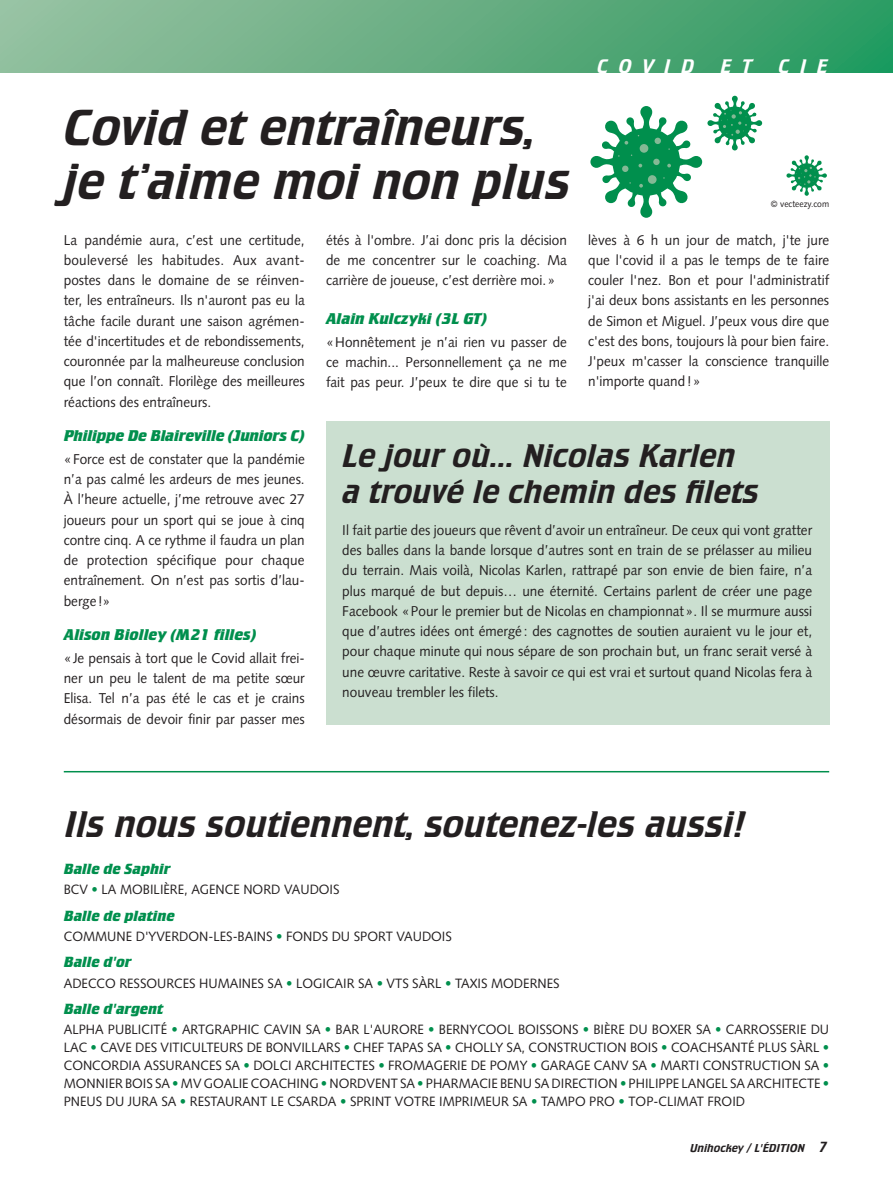
<style>
.page{position:relative;width:893px;height:1191px;background:#fff}
.page>*{position:absolute;margin:0;border:0;box-sizing:border-box;transform-origin:0 0}
.t1{font:italic 46.5px/54px "Crillee SB";color:#231f20}
.t2{font:italic 33.9px "Crillee SB";color:#231f20}
.t3{font:italic 30px/36px "Crillee SB";color:#231f20}
.t4{font:italic 18px "Crillee SB";letter-spacing:.59em;color:#fff}
.t5{font:14.25px/20.2px "Syntax";color:#231f20;text-align:justify;scale:.95 1}
.t6{font:italic 700 14.25px "Crillee SB";letter-spacing:-.01em;color:#008f4d}
.t7{font:13.5px/18px "Syntax";color:#231f20;text-align:justify;scale:.95 1}
.t8{font:italic 700 13.5px "Crillee SB";color:#008f4d}
.t9{font:italic 10.5px "Crillee SB";color:#231f20}
.t10{font:9px "Syntax";color:#231f20;scale:.95 1}
.s1{color:#008f4d}
.s2{font-size:13.5px}
</style>
<div class="page">
<div style="left:0;top:0;width:893px;height:72px;background:linear-gradient(to right,#9ac1a1,#2c9a61)"></div>
<div style="left:326px;top:421px;width:503px;height:303px;background:#cbdfd0"></div>
<hr style="left:64px;top:771px;width:765px;height:1px;background:#008f4d">
<svg style="left:786px;top:155px;width:41px;height:41px"></svg>
<svg style="left:590px;top:96px;width:172px;height:122px"></svg>
<p class="t4" style="left:597px;top:55px;width:98px">COVID</p>
<p class="t4" style="left:720px;top:55px;width:33px">E T</p>
<p class="t4" style="left:779px;top:55px;width:51px">CIE</p>
<h1 class="t1" style="left:64px;top:101px;width:508px">Covid et entraîneurs, je t’aime moi non plus</h1>
<p class="t5" style="left:326px;top:230px;width:255px">étés à l'ombre. J’ai donc pris la décision de me concentrer sur le coaching. Ma carrière de joueuse, c’est derrière moi.»</p>
<p class="t6" style="left:326px;top:310px;width:163px">Alain Kulczyki (3L GT)</p>
<p class="t5" style="left:326px;top:331px;width:255px">«Honnêtement je n’ai rien vu passer de ce machin... Personnellement ça ne me fait pas peur. J’peux te dire que si tu te</p>
<p class="t10" style="left:771px;top:198px;width:63px">© vecteezy.com</p>
<p class="t5" style="left:64px;top:230px;width:255px">La pandémie aura, c’est une certitude, bouleversé les habitudes. Aux avant&shy;postes dans le domaine de se réinven&shy;ter, les entraîneurs. Ils n'auront pas eu la tâche facile durant une saison agrémen&shy;tée d'incertitudes et de rebondissements, couronnée par la malheureuse conclusion que l’on connaît. Florilège des meilleures réactions des entraîneurs.</p>
<p class="t6" style="left:64px;top:427px;width:242px">Philippe De Blaireville (Juniors C)</p>
<p class="t5" style="left:64px;top:449px;width:255px">«Force est de constater que la pandémie n’a pas calmé les ardeurs de mes jeunes.<br>À l’heure actuelle, j’me retrouve avec 27 joueurs pour un sport qui se joue à cinq contre cinq. A ce rythme il faudra un plan de protection spécifique pour chaque entraînement. On n’est pas sortis d’lau&shy;berge !»</p>
<p class="t6" style="left:64px;top:626px;width:194px">Alison Biolley (M21 filles)</p>
<p class="t5" style="left:64px;top:648px;width:255px">«Je pensais à tort que le Covid allait frei&shy;ner un peu le talent de ma petite sœur Elisa. Tel n’a pas été le cas et je crains désormais de devoir finir par passer mes</p>
<p class="t5" style="left:588px;top:230px;width:255px">lèves à 6 h un jour de match, j'te jure que l'covid il a pas le temps de te faire couler l'nez. Bon et pour l'administratif j'ai deux bons assistants en les personnes de Simon et Miguel. J’peux vous dire que c'est des bons, toujours là pour bien faire.<br>J'peux m'casser la conscience tranquille n'importe quand!»</p>
<h3 class="t3" style="left:342px;top:438px;width:418px">Le jour où... Nicolas Karlen a trouvé le chemin des filets</h3>
<p class="t5" style="left:342px;top:520px;width:496px">Il fait partie des joueurs que rêvent d’avoir un entraîneur. De ceux qui vont gratter des balles dans la bande lorsque d’autres sont en train de se prélasser au milieu du terrain. Mais voilà, Nicolas Karlen, rattrapé par son envie de bien faire, n’a plus marqué de but depuis… une éternité. Certains parlent de créer une page Facebook «Pour le premier but de Nicolas en championnat». Il se murmure aussi que d’autres idées ont émergé: des cagnottes de soutien auraient vu le jour et, pour chaque minute qui nous sépare de son prochain but, un franc serait versé à une œuvre caritative. Reste à savoir ce qui est vrai et surtout quand Nicolas fera à nouveau trembler les filets.</p>
<h2 class="t2" style="left:65px;top:803px;width:681px">Ils nous soutiennent, soutenez-les aussi!</h2>
<p class="t8" style="left:64px;top:860px;width:108px">Balle de Saphir</p>
<p class="t7" style="left:64px;top:880px;width:292px">BCV <span class="s1">•</span> LA MOBILIÈRE, AGENCE NORD VAUDOIS</p>
<p class="t8" style="left:64px;top:907px;width:113px">Balle de platine</p>
<p class="t7" style="left:64px;top:927px;width:410px">COMMUNE D'YVERDON-LES-BAINS <span class="s1">•</span> FONDS DU SPORT VAUDOIS</p>
<p class="t8" style="left:64px;top:953px;width:69px">Balle d'or</p>
<p class="t7" style="left:64px;top:974px;width:523px">ADECCO RESSOURCES HUMAINES SA <span class="s1">•</span> LOGICAIR SA <span class="s1">•</span> VTS SÀRL <span class="s1">•</span> TAXIS MODERNES</p>
<p class="t8" style="left:64px;top:1000px;width:101px">Balle d'argent</p>
<p class="t7" style="left:64px;top:1020px;width:807px">ALPHA PUBLICITÉ <span class="s1">•</span> ARTGRAPHIC CAVIN SA <span class="s1">•</span> BAR L'AURORE <span class="s1">•</span> BERNYCOOL BOISSONS <span class="s1">•</span> BIÈRE DU BOXER SA <span class="s1">•</span> CARROSSERIE DU LAC <span class="s1">•</span> CAVE DES VITICULTEURS DE BONVILLARS <span class="s1">•</span> CHEF TAPAS SA <span class="s1">•</span> CHOLLY SA, CONSTRUCTION BOIS <span class="s1">•</span> COACHSANTÉ PLUS SÀRL <span class="s1">• </span>CONCORDIA ASSURANCES SA <span class="s1">•</span> DOLCI ARCHITECTES <span class="s1">•</span> FROMAGERIE DE POMY <span class="s1">•</span> GARAGE CANV SA <span class="s1">•</span> MARTI CONSTRUCTION SA <span class="s1">• </span>MONNIER BOIS SA <span class="s1">•</span> MV GOALIE COACHING <span class="s1">•</span> NORDVENT SA <span class="s1">•</span> PHARMACIE BENU SA DIRECTION <span class="s1">•</span> PHILIPPE LANGEL SA ARCHITECTE <span class="s1">• </span>PNEUS DU JURA SA <span class="s1">•</span> RESTAURANT LE CSARDA <span class="s1">•</span> SPRINT VOTRE IMPRIMEUR SA <span class="s1">•</span> TAMPO PRO <span class="s1">•</span> TOP-CLIMAT FROID</p>
<p class="t9" style="left:690px;top:1142px;width:139px">Unihockey / L'ÉDITION <span class="s2">7</span></p>
</div>
